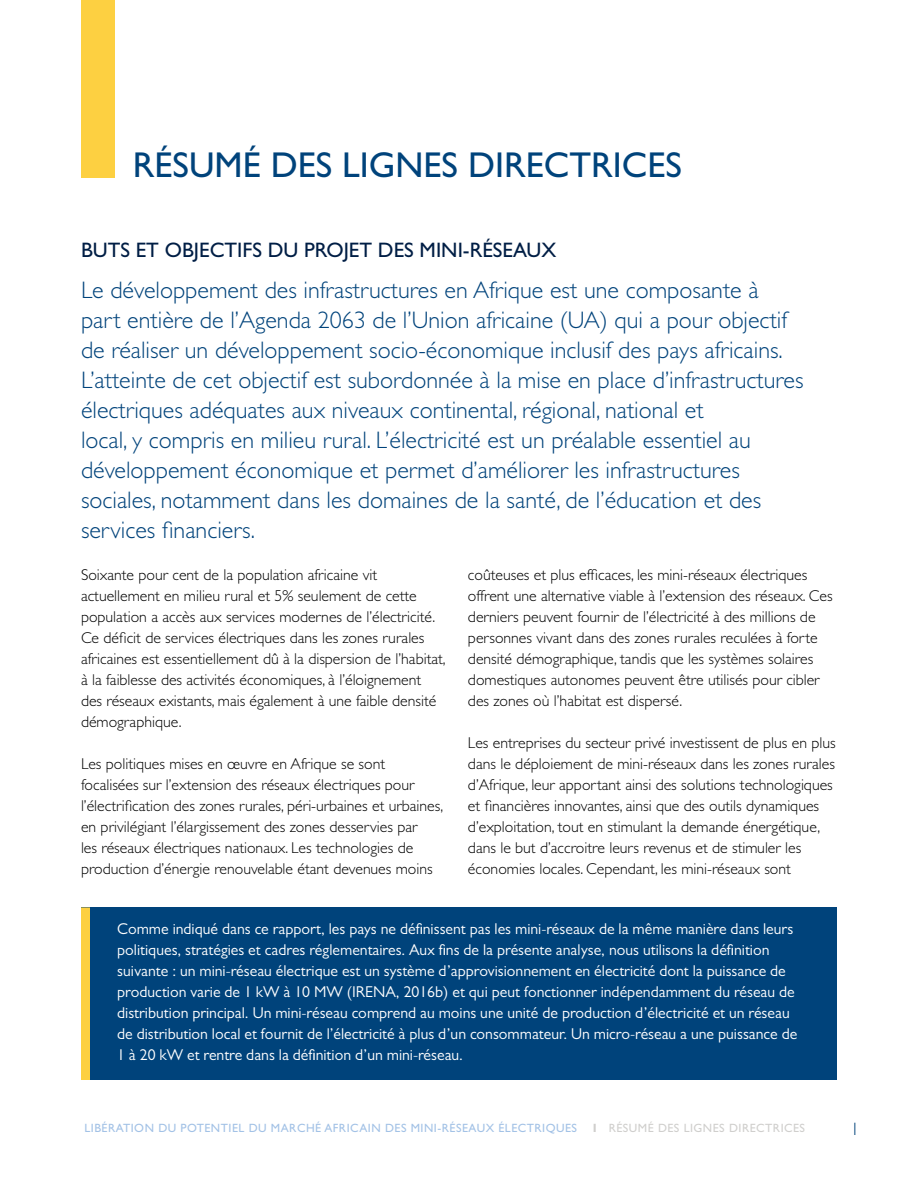
<style>
.page{position:relative;width:918px;height:1188px;background:#fff}
.page>*{position:absolute;margin:0;border:0;box-sizing:border-box;transform-origin:0 0}
.t1{font:36px "Gill Sans Std";color:#00437b}
.t2{font:300 24px/30px "Gill Sans Std";color:#00437b}
.t3{font:21px "Gill Sans Std";color:#001e45}
.t4{font:300 18px "Gill Sans Std";color:#00437b}
.t5{font:300 15.75px/21px "Gill Sans Std";color:#000}
.t6{font:15.75px/21px "Gill Sans MT Pro";color:#fff}
.t7{font:12px "Gill Sans Std";letter-spacing:.04em;color:#a3c2e6}
.t8{font:12px "Gill Sans Std";letter-spacing:.04em;color:#d0cfcd}
.s1{font-weight:700}
</style>
<div class="page">
<div style="left:81px;top:907px;width:756px;height:173px;background:#00437b"></div>
<div style="left:81px;top:907px;width:9px;height:173px;background:#fdd041"></div>
<div style="left:81px;top:0;width:33px;height:178px;background:#fdd041"></div>
<h1 class="t1" style="left:133px;top:145px;width:550px">RÉSUMÉ DES LIGNES DIRECTRICES</h1>
<h3 class="t3" style="left:81px;top:238px;width:477px">BUTS ET OBJECTIFS DU PROJET DES MINI-RÉSEAUX</h3>
<p class="t2" style="left:81px;top:275px;width:724px">Le développement des infrastructures en Afrique est une composante à part entière de l’Agenda 2063 de l’Union africaine (UA) qui a pour objectif de réaliser un développement socio-économique inclusif des pays africains.<br>L’atteinte de cet objectif est subordonnée à la mise en place d’infrastructures électriques adéquates aux niveaux continental, régional, national et<br>local, y compris en milieu rural. L’électricité est un préalable essentiel au développement économique et permet d’améliorer les infrastructures sociales, notamment dans les domaines de la santé, de l’éducation et des services financiers.</p>
<p class="t5" style="left:81px;top:564px;width:366px">Soixante pour cent de la population africaine vit actuellement en milieu rural et 5% seulement de cette population a accès aux services modernes de l’électricité.<br>Ce déficit de services électriques dans les zones rurales africaines est essentiellement dû à la dispersion de l’habitat, à la faiblesse des activités économiques, à l’éloignement des réseaux existants, mais également à une faible densité démographique.</p>
<p class="t5" style="left:81px;top:753px;width:364px">Les politiques mises en œuvre en Afrique se sont focalisées sur l’extension des réseaux électriques pour l’électrification des zones rurales, péri-urbaines et urbaines, en privilégiant l’élargissement des zones desservies par<br>les réseaux électriques nationaux. Les technologies de production d’énergie renouvelable étant devenues moins</p>
<p class="t5" style="left:468px;top:564px;width:366px">coûteuses et plus efficaces, les mini-réseaux électriques offrent une alternative viable à l’extension des réseaux. Ces derniers peuvent fournir de l’électricité à des millions de personnes vivant dans des zones rurales reculées à forte densité démographique, tandis que les systèmes solaires domestiques autonomes peuvent être utilisés pour cibler des zones où l’habitat est dispersé.</p>
<p class="t5" style="left:468px;top:732px;width:369px">Les entreprises du secteur privé investissent de plus en plus dans le déploiement de mini-réseaux dans les zones rurales d’Afrique, leur apportant ainsi des solutions technologiques et financières innovantes, ainsi que des outils dynamiques d’exploitation, tout en stimulant la demande énergétique, dans le but d’accroitre leurs revenus et de stimuler les économies locales. Cependant, les mini-réseaux sont</p>
<p class="t6" style="left:117px;top:918px;width:682px">Comme indiqué dans ce rapport, les pays ne définissent pas les mini-réseaux de la même manière dans leurs politiques, stratégies et cadres réglementaires. Aux fins de la présente analyse, nous utilisons la définition suivante : un mini-réseau électrique est un système d’approvisionnement en électricité dont la puissance de production varie de 1 kW à 10 MW (IRENA, 2016b) et qui peut fonctionner indépendamment du réseau de distribution principal. Un mini-réseau comprend au moins une unité de production d’électricité et un réseau de distribution local et fournit de l’électricité à plus d’un consommateur. Un micro-réseau a une puissance de 1 à 20 kW et rentre dans la définition d’un mini-réseau.</p>
<p class="t7" style="left:85px;top:1121px;width:494px">LIBÉRATION DU POTENTIEL DU MARCHÉ AFRICAIN DES MINI-RÉSEAUX ÉLECTRIQUES</p>
<p class="t8" style="left:593px;top:1121px;width:214px"><span class="s1">I</span> RÉSUMÉ DES LIGNES DIRECTRICES</p>
<p class="t4" style="left:850px;top:1119px;width:10px">1</p>
</div>
